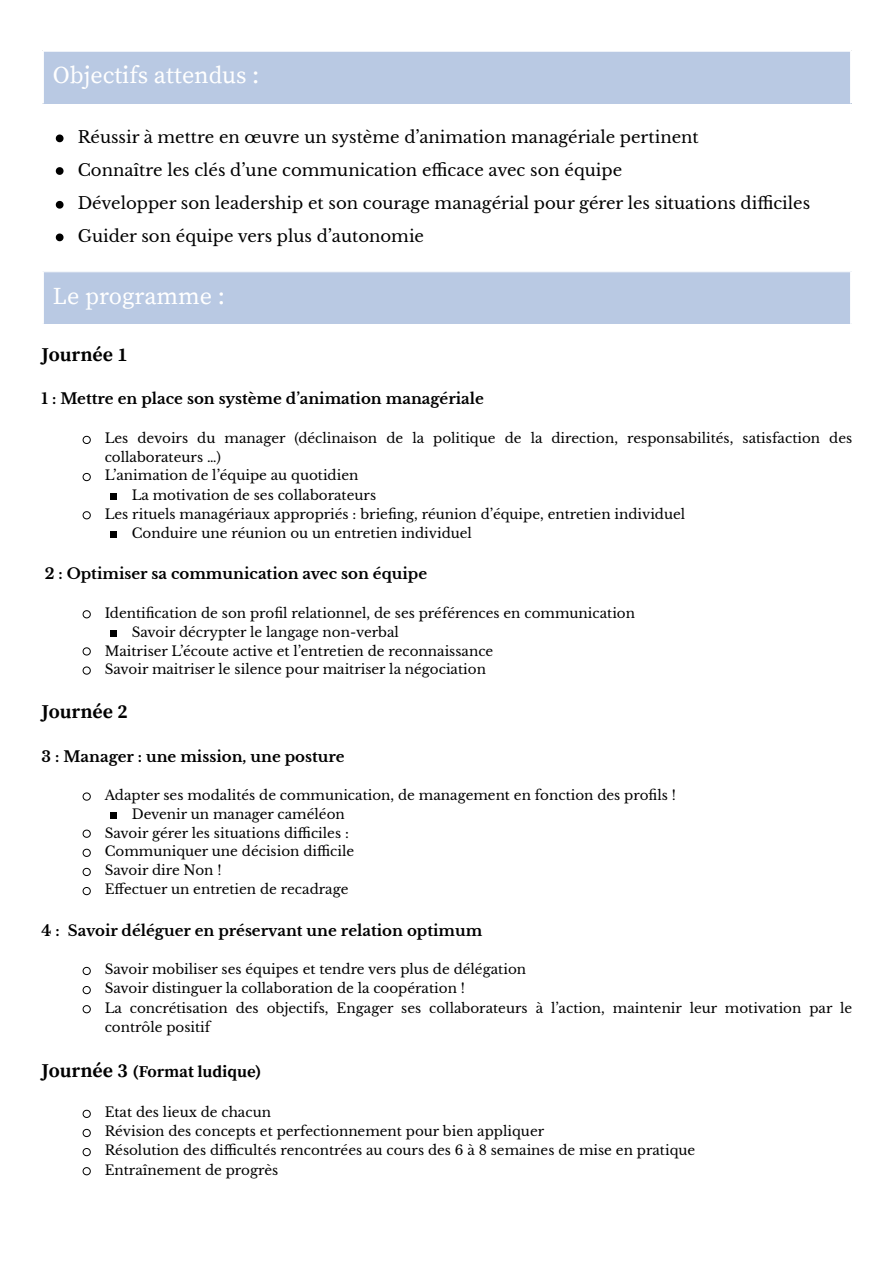
<style>
.page{position:relative;width:894px;height:1263px;background:#fff}
.page>*{position:absolute;margin:0;border:0;box-sizing:border-box;transform-origin:0 0}
.t1{font:24px "Source Serif Pro";color:#fff}
.t2{font:700 19.5px "Source Serif Pro";color:#000}
.t3{font:16.5px "Libre Baskerville";color:#000}
.t4{font:700 16.5px "Source Serif Pro";color:#000}
.t5{font:700 15px "Libre Baskerville";color:#000}
.t6{font:13.5px/19.2px "Libre Baskerville";color:#000}
.s1{font-size:19.5px}
</style>
<div class="page">
<div style="left:42px;top:51px;width:809px;height:53px;background:#b9c9e3"></div>
<hr style="left:44px;top:51px;width:805px;height:1px;background:#fff">
<hr style="left:42px;top:51px;width:2px;height:52px;background:#fff">
<hr style="left:849px;top:51px;width:3px;height:52px;background:#fff">
<svg style="left:56px;top:135px;width:7px;height:7px"></svg>
<svg style="left:56px;top:167px;width:7px;height:8px"></svg>
<svg style="left:56px;top:201px;width:7px;height:8px"></svg>
<svg style="left:56px;top:234px;width:7px;height:7px"></svg>
<div style="left:42px;top:271px;width:809px;height:53px;background:#b9c9e3"></div>
<hr style="left:44px;top:271px;width:805px;height:1px;background:#fff">
<hr style="left:42px;top:271px;width:2px;height:53px;background:#fff">
<hr style="left:849px;top:271px;width:3px;height:53px;background:#fff">
<svg style="left:82px;top:436px;width:9px;height:8px"></svg>
<svg style="left:82px;top:473px;width:9px;height:8px"></svg>
<div style="left:110px;top:493px;width:7px;height:6px;background:#000"></div>
<svg style="left:82px;top:511px;width:9px;height:9px"></svg>
<div style="left:110px;top:531px;width:7px;height:7px;background:#000"></div>
<svg style="left:82px;top:610px;width:9px;height:9px"></svg>
<div style="left:110px;top:630px;width:7px;height:7px;background:#000"></div>
<svg style="left:82px;top:647px;width:9px;height:9px"></svg>
<svg style="left:82px;top:666px;width:9px;height:9px"></svg>
<svg style="left:82px;top:792px;width:9px;height:9px"></svg>
<div style="left:110px;top:812px;width:7px;height:7px;background:#000"></div>
<svg style="left:82px;top:829px;width:9px;height:9px"></svg>
<svg style="left:82px;top:848px;width:9px;height:9px"></svg>
<svg style="left:82px;top:868px;width:9px;height:8px"></svg>
<svg style="left:82px;top:887px;width:9px;height:8px"></svg>
<svg style="left:82px;top:967px;width:9px;height:8px"></svg>
<svg style="left:82px;top:986px;width:9px;height:8px"></svg>
<svg style="left:82px;top:1005px;width:9px;height:8px"></svg>
<svg style="left:82px;top:1109px;width:9px;height:9px"></svg>
<svg style="left:82px;top:1129px;width:9px;height:8px"></svg>
<svg style="left:82px;top:1148px;width:9px;height:8px"></svg>
<svg style="left:82px;top:1167px;width:9px;height:8px"></svg>
<p class="t1" style="left:53px;top:61px;width:208px">Objectifs attendus :</p>
<p class="t3" style="left:78px;top:127px;width:622px">Réussir à mettre en œuvre un système d’animation managériale pertinent</p>
<p class="t3" style="left:78px;top:159px;width:546px">Connaître les clés d’une communication efficace avec son équipe</p>
<p class="t3" style="left:78px;top:193px;width:733px">Développer son leadership et son courage managérial pour gérer les situations difficiles</p>
<p class="t3" style="left:78px;top:226px;width:348px">Guider son équipe vers plus d’autonomie</p>
<p class="t1" style="left:53px;top:282px;width:173px">Le programme :</p>
<h1 class="t2" style="left:42px;top:343px;width:88px">Journée 1</h1>
<h3 class="t5" style="left:42px;top:389px;width:444px">1 : Mettre en place son système d’animation managériale</h3>
<p class="t6" style="left:105px;top:429px;width:748px">Les devoirs du manager (déclinaison de la politique de la direction, responsabilités, satisfaction des collaborateurs …)</p>
<p class="t6" style="left:105px;top:466px;width:255px">L’animation de l’équipe au quotidien</p>
<p class="t6" style="left:132px;top:485px;width:246px">La motivation de ses collaborateurs</p>
<p class="t6" style="left:105px;top:504px;width:582px">Les rituels managériaux appropriés : briefing, réunion d’équipe, entretien individuel</p>
<p class="t6" style="left:132px;top:523px;width:341px">Conduire une réunion ou un entretien individuel</p>
<p class="t5" style="left:45px;top:565px;width:384px">2 : Optimiser sa communication avec son équipe</p>
<p class="t6" style="left:105px;top:603px;width:531px">Identification de son profil relationnel, de ses préférences en communication</p>
<p class="t6" style="left:132px;top:622px;width:268px">Savoir décrypter le langage non-verbal</p>
<p class="t6" style="left:105px;top:642px;width:390px">Maitriser L’écoute active et l’entretien de reconnaissance</p>
<p class="t6" style="left:105px;top:660px;width:382px">Savoir maitriser le silence pour maitriser la négociation</p>
<h1 class="t2" style="left:42px;top:700px;width:88px">Journée 2</h1>
<h3 class="t5" style="left:42px;top:747px;width:304px">3 : Manager : une mission, une posture</h3>
<p class="t6" style="left:105px;top:786px;width:572px">Adapter ses modalités de communication, de management en fonction des profils !</p>
<p class="t6" style="left:132px;top:805px;width:214px">Devenir un manager caméléon</p>
<p class="t6" style="left:105px;top:824px;width:245px">Savoir gérer les situations difficiles :</p>
<p class="t6" style="left:105px;top:842px;width:251px">Communiquer une décision difficile</p>
<p class="t6" style="left:105px;top:861px;width:118px">Savoir dire Non !</p>
<p class="t6" style="left:105px;top:880px;width:245px">Effectuer un entretien de recadrage</p>
<h3 class="t5" style="left:42px;top:921px;width:442px">4 : Savoir déléguer en préservant une relation optimum</h3>
<p class="t6" style="left:105px;top:960px;width:423px">Savoir mobiliser ses équipes et tendre vers plus de délégation</p>
<p class="t6" style="left:105px;top:979px;width:362px">Savoir distinguer la collaboration de la coopération !</p>
<p class="t6" style="left:105px;top:998px;width:748px">La concrétisation des objectifs, Engager ses collaborateurs à l’action, maintenir leur motivation par le contrôle positif</p>
<h1 class="t4" style="left:42px;top:1061px;width:221px"><span class="s1">Journée 3</span> (Format ludique)</h1>
<p class="t6" style="left:105px;top:1103px;width:168px">Etat des lieux de chacun</p>
<p class="t6" style="left:105px;top:1122px;width:441px">Révision des concepts et perfectionnement pour bien appliquer</p>
<p class="t6" style="left:105px;top:1141px;width:592px">Résolution des difficultés rencontrées au cours des 6 à 8 semaines de mise en pratique</p>
<p class="t6" style="left:105px;top:1160px;width:175px">Entraînement de progrès</p>
</div>
